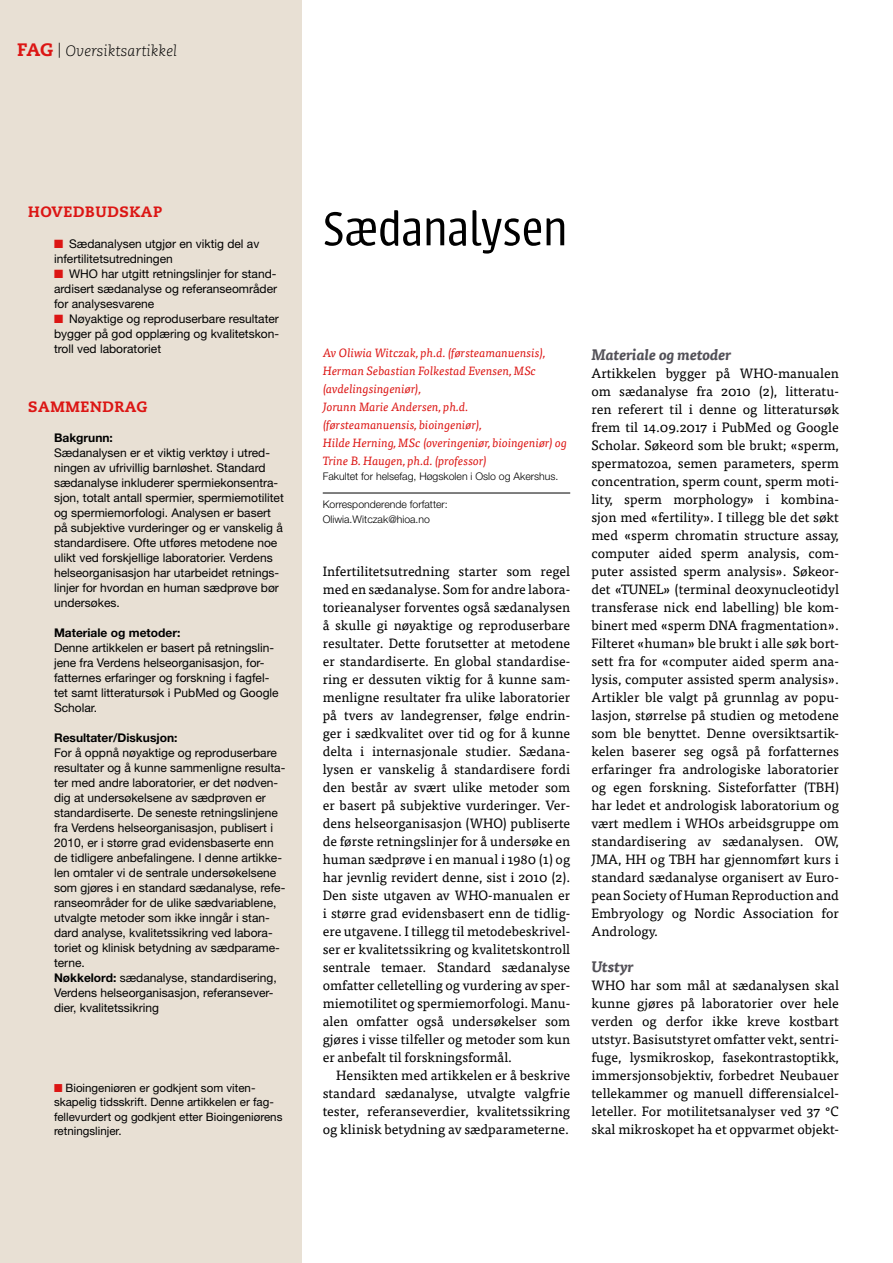
<style>
.page{position:relative;width:893px;height:1263px;background:#fff}
.page>*{position:absolute;margin:0;border:0;box-sizing:border-box;transform-origin:0 0}
.t1{font:300 52.5px "Urbana";letter-spacing:-.015em;color:#000}
.t2{font:italic 700 15px "Tisa Pro";color:#535158}
.t3{font:800 15px "Caecilia LT Std";letter-spacing:.04em;color:#dc1614}
.t4{font:italic 300 15px "Caecilia LT Std";color:#000}
.t5{font:13.5px/18px "Tisa Pro";color:#000;text-align:justify}
.t6{font:12px/15px "Helvetica Neue LT Pro";color:#000}
.t7{font:italic 12px/18px "Tisa Pro";color:#dc1614}
.t8{font:700 12px "Helvetica Neue LT Pro";color:#000}
.t9{font:11.55px/14.5px "Helvetica Neue LT Pro";color:#000}
.t10{font:300 10.5px/15px "Helvetica Neue LT Pro";color:#000}
.s1{font-weight:800;font-style:normal;font-size:18px;color:#dc1614}
.s2{color:#dc1614}
.s3{font-weight:700}
</style>
<div class="page">
<div style="left:0;top:0;width:301px;height:1263px;background:#e8e0d4"></div>
<hr style="left:323px;top:493px;width:247px;height:1px;background:#000">
<p class="t4" style="left:17px;top:43px;width:161px"><span class="s1">FAG</span> | Oversiktsartikkel</p>
<p class="t3" style="left:28px;top:203px;width:136px">HOVEDBUDSKAP</p>
<p class="t6" style="left:54px;top:236px;width:207px"><span class="s2">■</span> Sædanalysen utgjør en viktig del av infertilitetsutredningen</p>
<p class="t6" style="left:54px;top:266px;width:225px;text-align:justify"><span class="s2">■</span> WHO har utgitt retningslinjer for stand&shy;ardisert sædanalyse og referanseområder for analysesvarene</p>
<p class="t6" style="left:54px;top:311px;width:227px;text-align:justify"><span class="s2">■</span> Nøyaktige og reproduserbare resultater bygger på god opplæring og kvalitetskon&shy;troll ved laboratoriet</p>
<p class="t3" style="left:28px;top:398px;width:121px">SAMMENDRAG</p>
<p class="t8" style="left:54px;top:430px;width:60px">Bakgrunn:</p>
<p class="t6" style="left:54px;top:444px;width:231px">Sædanalysen er et viktig verktøy i utred&shy;ningen av ufrivillig barnløshet. Standard sædanalyse inkluderer spermiekonsentra&shy;sjon, totalt antall spermier, spermiemotilitet og spermiemorfologi. Analysen er basert på subjektive vurderinger og er vanskelig å standardisere. Ofte utføres metodene noe ulikt ved forskjellige laboratorier. Verdens helseorganisasjon har utarbeidet retnings&shy;linjer for hvordan en human sædprøve bør undersøkes.</p>
<p class="t8" style="left:54px;top:625px;width:128px">Materiale og metoder:</p>
<p class="t6" style="left:54px;top:639px;width:226px">Denne artikkelen er basert på retningslin&shy;jene fra Verdens helseorganisasjon, for&shy;fatternes erfaringer og forskning i fagfel&shy;tet samt litteratursøk i PubMed og Google Scholar.</p>
<p class="t8" style="left:54px;top:730px;width:125px">Resultater/Diskusjon:</p>
<p class="t6" style="left:54px;top:744px;width:233px">For å oppnå nøyaktige og reproduserbare resultater og å kunne sammenligne resulta&shy;ter med andre laboratorier, er det nødven&shy;dig at undersøkelsene av sædprøven er standardiserte. De seneste retningslinjene fra Verdens helseorganisasjon, publisert i 2010, er i større grad evidensbaserte enn de tidligere anbefalingene. I denne artikke&shy;len omtaler vi de sentrale undersøkelsene som gjøres i en standard sædanalyse, refe&shy;ranseområder for de ulike sædvariablene, utvalgte metoder som ikke inngår i stan&shy;dard analyse, kvalitetssikring ved labora&shy;toriet og klinisk betydning av sædparame&shy;terne.<br><span class="s3">Nøkkelord:</span> sædanalyse, standardisering, Verdens helseorganisasjon, referansever&shy;dier, kvalitetssikring</p>
<p class="t9" style="left:54px;top:1080px;width:230px"><span class="s2">■</span> Bioingeniøren er godkjent som viten&shy;skapelig tidsskrift. Denne artikkelen er fag&shy;fellevurdert og godkjent etter Bioingeniørens retningslinjer.</p>
<h1 class="t1" style="left:323px;top:202px;width:247px">Sædanalysen</h1>
<p class="t7" style="left:323px;top:343px;width:246px">Av Oliwia Witczak, ph.d. (førsteamanuensis), Herman Sebastian Folkestad Evensen, MSc (avdelingsingeniør),<br>Jorunn Marie Andersen, ph.d.<br>(førsteamanuensis, bioingeniør),<br>Hilde Herning, MSc (overingeniør, bioingeniør) og Trine B. Haugen, ph.d. (professor)</p>
<p class="t10" style="left:323px;top:468px;width:237px">Fakultet for helsefag, Høgskolen i Oslo og Akershus.</p>
<p class="t10" style="left:323px;top:496px;width:127px">Korresponderende forfatter:<br>Oliwia.Witczak@hioa.no</p>
<p class="t5" style="left:323px;top:561px;width:249px">Infertilitetsutredning starter som regel med en sædanalyse. Som for andre labora&shy;torieanalyser forventes også sædanalysen å skulle gi nøyaktige og reproduserbare resultater. Dette forutsetter at metodene er standardiserte. En global standardise&shy;ring er dessuten viktig for å kunne sam&shy;menligne resultater fra ulike laboratorier på tvers av landegrenser, følge endrin&shy;ger i sædkvalitet over tid og for å kunne delta i internasjonale studier. Sædana&shy;lysen er vanskelig å standardisere fordi den består av svært ulike metoder som er basert på subjektive vurderinger. Ver&shy;dens helseorganisasjon (WHO) publiserte de første retningslinjer for å undersøke en human sædprøve i en manual i 1980 (1) og har jevnlig revidert denne, sist i 2010 (2).<br>Den siste utgaven av WHO-manualen er i større grad evidensbasert enn de tidlig&shy;ere utgavene. I tillegg til metodebeskrivel&shy;ser er kvalitetssikring og kvalitetskontroll sentrale temaer. Standard sædanalyse omfatter celletelling og vurdering av sper&shy;miemotilitet og spermiemorfologi. Manu&shy;alen omfatter også undersøkelser som gjøres i visse tilfeller og metoder som kun er anbefalt til forskningsformål.</p>
<p class="t5" style="left:323px;top:1065px;width:249px;text-indent:14px">Hensikten med artikkelen er å beskrive standard sædanalyse, utvalgte valgfrie tester, referanseverdier, kvalitetssikring og klinisk betydning av sædparameterne.</p>
<p class="t2" style="left:591px;top:343px;width:141px">Materiale og metoder</p>
<p class="t5" style="left:591px;top:363px;width:249px">Artikkelen bygger på WHO-manualen om sædanalyse fra 2010 (2), litteratu&shy;ren referert til i denne og litteratursøk frem til 14.09.2017 i PubMed og Google Scholar. Søkeord som ble brukt; «sperm, spermatozoa, semen parameters, sperm concentration, sperm count, sperm moti&shy;lity, sperm morphology» i kombina&shy;sjon med «fertility». I tillegg ble det søkt med «sperm chromatin structure assay, computer aided sperm analysis, com&shy;puter assisted sperm analysis». Søkeor&shy;det «TUNEL» (terminal deoxynucleotidyl transferase nick end labelling) ble kom&shy;binert med «sperm DNA fragmentation».<br>Filteret «human» ble brukt i alle søk bort&shy;sett fra for «computer aided sperm ana&shy;lysis, computer assisted sperm analysis».<br>Artikler ble valgt på grunnlag av popu&shy;lasjon, størrelse på studien og metodene som ble benyttet. Denne oversiktsartik&shy;kelen baserer seg også på forfatternes erfaringer fra andrologiske laboratorier og egen forskning. Sisteforfatter (TBH) har ledet et andrologisk laboratorium og vært medlem i WHOs arbeidsgruppe om standardisering av sædanalysen. OW, JMA, HH og TBH har gjennomført kurs i standard sædanalyse organisert av Euro&shy;pean Society of Human Reproduction and Embryology og Nordic Association for Andrology.</p>
<p class="t2" style="left:591px;top:955px;width:44px">Utstyr</p>
<p class="t5" style="left:591px;top:975px;width:249px">WHO har som mål at sædanalysen skal kunne gjøres på laboratorier over hele verden og derfor ikke kreve kostbart utstyr. Basisutstyret omfatter vekt, sentri&shy;fuge, lysmikroskop, fasekontrastoptikk, immersjonsobjektiv, forbedret Neubauer tellekammer og manuell differensialcel&shy;leteller. For motilitetsanalyser ved 37 °C skal mikroskopet ha et oppvarmet objekt-</p>
</div>
